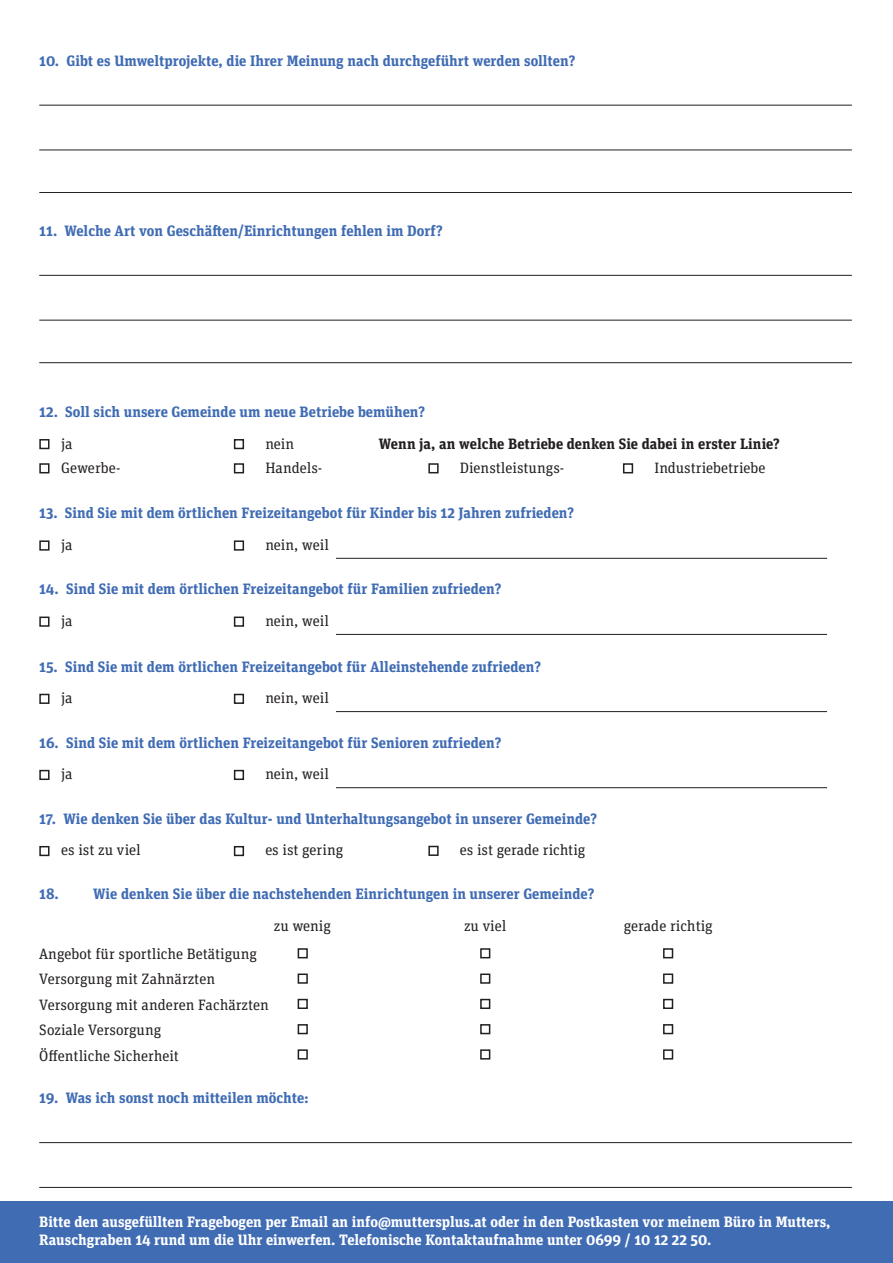
<style>
.page{position:relative;width:893px;height:1263px;background:#fff}
.page>*{position:absolute;margin:0;border:0;box-sizing:border-box;transform-origin:0 0}
.t1{font:700 15px "Unit Slab Pro";color:#406cb4}
.t2{font:700 15px/18px "Unit Slab Pro";color:#fff}
.t3{font:15px/25.5px "Unit Slab Pro";color:#231f20}
.t4{font:15px "FF Unit Slab Pro";color:#231f20}
.t5{font:700 15px "FF Unit Slab Pro";letter-spacing:.005em;color:#231f20}
</style>
<div class="page">
<div style="left:0;top:1201px;width:893px;height:62px;background:#406cb4"></div>
<hr style="left:39px;top:150px;width:813px;height:1px;background:#231f20">
<hr style="left:39px;top:1187px;width:813px;height:1px;background:#231f20">
<hr style="left:39px;top:320px;width:813px;height:1px;background:#231f20">
<hr style="left:39px;top:192px;width:813px;height:1px;background:#231f20">
<hr style="left:39px;top:362px;width:813px;height:1px;background:#231f20">
<hr style="left:336px;top:558px;width:491px;height:1px;background:#231f20">
<hr style="left:336px;top:634px;width:491px;height:1px;background:#231f20">
<hr style="left:336px;top:711px;width:491px;height:1px;background:#231f20">
<hr style="left:336px;top:787px;width:491px;height:1px;background:#231f20">
<hr style="left:39px;top:105px;width:813px;height:1px;background:#231f20">
<hr style="left:39px;top:1142px;width:813px;height:1px;background:#231f20">
<hr style="left:39px;top:275px;width:813px;height:1px;background:#231f20">
<div style="left:39px;top:439px;width:11px;height:10px;border:2px solid #231f20"></div>
<div style="left:39px;top:540px;width:11px;height:11px;border:2px solid #231f20"></div>
<div style="left:39px;top:616px;width:11px;height:11px;border:2px solid #231f20"></div>
<div style="left:39px;top:694px;width:11px;height:10px;border:2px solid #231f20"></div>
<div style="left:39px;top:770px;width:11px;height:10px;border:2px solid #231f20"></div>
<div style="left:39px;top:846px;width:11px;height:10px;border:2px solid #231f20"></div>
<div style="left:39px;top:463px;width:11px;height:10px;border:2px solid #231f20"></div>
<div style="left:234px;top:439px;width:10px;height:10px;border:2px solid #231f20"></div>
<div style="left:234px;top:540px;width:10px;height:11px;border:2px solid #231f20"></div>
<div style="left:234px;top:616px;width:10px;height:11px;border:2px solid #231f20"></div>
<div style="left:234px;top:694px;width:10px;height:10px;border:2px solid #231f20"></div>
<div style="left:234px;top:770px;width:10px;height:10px;border:2px solid #231f20"></div>
<div style="left:234px;top:846px;width:10px;height:10px;border:2px solid #231f20"></div>
<div style="left:234px;top:463px;width:10px;height:10px;border:2px solid #231f20"></div>
<div style="left:428px;top:463px;width:11px;height:10px;border:2px solid #231f20"></div>
<div style="left:428px;top:846px;width:11px;height:10px;border:2px solid #231f20"></div>
<div style="left:623px;top:463px;width:10px;height:10px;border:2px solid #231f20"></div>
<div style="left:298px;top:948px;width:10px;height:10px;border:2px solid #231f20"></div>
<div style="left:480px;top:948px;width:10px;height:10px;border:2px solid #231f20"></div>
<div style="left:663px;top:948px;width:10px;height:10px;border:2px solid #231f20"></div>
<div style="left:298px;top:973px;width:10px;height:11px;border:2px solid #231f20"></div>
<div style="left:480px;top:973px;width:10px;height:11px;border:2px solid #231f20"></div>
<div style="left:663px;top:973px;width:10px;height:11px;border:2px solid #231f20"></div>
<div style="left:298px;top:999px;width:10px;height:10px;border:2px solid #231f20"></div>
<div style="left:480px;top:999px;width:10px;height:10px;border:2px solid #231f20"></div>
<div style="left:663px;top:999px;width:10px;height:10px;border:2px solid #231f20"></div>
<div style="left:298px;top:1024px;width:10px;height:10px;border:2px solid #231f20"></div>
<div style="left:480px;top:1024px;width:10px;height:10px;border:2px solid #231f20"></div>
<div style="left:663px;top:1024px;width:10px;height:10px;border:2px solid #231f20"></div>
<div style="left:298px;top:1049px;width:10px;height:10px;border:2px solid #231f20"></div>
<div style="left:480px;top:1049px;width:10px;height:10px;border:2px solid #231f20"></div>
<div style="left:663px;top:1049px;width:10px;height:10px;border:2px solid #231f20"></div>
<p class="t1" style="left:39px;top:50px;width:538px">10. Gibt es Umweltprojekte, die Ihrer Meinung nach durchgeführt werden sollten?</p>
<p class="t1" style="left:39px;top:220px;width:405px">11. Welche Art von Geschäften/Einrichtungen fehlen im Dorf?</p>
<p class="t1" style="left:39px;top:401px;width:387px">12. Soll sich unsere Gemeinde um neue Betriebe bemühen?</p>
<p class="t4" style="left:61px;top:433px;width:13px">ja</p>
<p class="t4" style="left:61px;top:457px;width:61px">Gewerbe-</p>
<p class="t4" style="left:265px;top:433px;width:30px">nein</p>
<p class="t4" style="left:265px;top:457px;width:59px">Handels-</p>
<p class="t5" style="left:379px;top:432px;width:402px">Wenn ja, an welche Betriebe denken Sie dabei in erster Linie?</p>
<p class="t4" style="left:460px;top:457px;width:106px">Dienstleistungs-</p>
<p class="t4" style="left:654px;top:457px;width:113px">Industriebetriebe</p>
<p class="t1" style="left:39px;top:502px;width:536px">13. Sind Sie mit dem örtlichen Freizeitangebot für Kinder bis 12 Jahren zufrieden?</p>
<p class="t4" style="left:61px;top:535px;width:13px">ja</p>
<p class="t4" style="left:265px;top:535px;width:65px">nein, weil</p>
<p class="t1" style="left:39px;top:578px;width:464px">14. Sind Sie mit dem örtlichen Freizeitangebot für Familien zufrieden?</p>
<p class="t4" style="left:61px;top:611px;width:13px">ja</p>
<p class="t4" style="left:265px;top:611px;width:65px">nein, weil</p>
<p class="t1" style="left:39px;top:655px;width:503px">15. Sind Sie mit dem örtlichen Freizeitangebot für Alleinstehende zufrieden?</p>
<p class="t4" style="left:61px;top:688px;width:13px">ja</p>
<p class="t4" style="left:265px;top:688px;width:65px">nein, weil</p>
<p class="t1" style="left:39px;top:731px;width:464px">16. Sind Sie mit dem örtlichen Freizeitangebot für Senioren zufrieden?</p>
<p class="t4" style="left:61px;top:764px;width:13px">ja</p>
<p class="t4" style="left:265px;top:764px;width:65px">nein, weil</p>
<p class="t1" style="left:39px;top:808px;width:559px">17. Wie denken Sie über das Kultur- und Unterhaltungsangebot in unserer Gemeinde?</p>
<p class="t4" style="left:61px;top:840px;width:81px">es ist zu viel</p>
<p class="t4" style="left:265px;top:840px;width:79px">es ist gering</p>
<p class="t4" style="left:460px;top:840px;width:127px">es ist gerade richtig</p>
<p class="t1" style="left:39px;top:883px;width:557px">18. Wie denken Sie über die nachstehenden Einrichtungen in unserer Gemeinde?</p>
<p class="t3" style="left:274px;top:913px;width:58px">zu wenig</p>
<p class="t3" style="left:464px;top:913px;width:44px">zu viel</p>
<p class="t3" style="left:624px;top:913px;width:90px">gerade richtig</p>
<p class="t3" style="left:39px;top:940px;width:231px">Angebot für sportliche Betätigung<br>Versorgung mit Zahnärzten<br>Versorgung mit anderen Fachärzten<br>Soziale Versorgung<br>Öffentliche Sicherheit</p>
<p class="t1" style="left:39px;top:1087px;width:271px">19. Was ich sonst noch mitteilen möchte:</p>
<p class="t2" style="left:39px;top:1212px;width:793px">Bitte den ausgefüllten Fragebogen per Email an info@muttersplus.at oder in den Postkasten vor meinem Büro in Mutters,<br>Rauschgraben 14 rund um die Uhr einwerfen. Telefonische Kontaktaufnahme unter 0699 / 10 12 22 50.</p>
</div>
